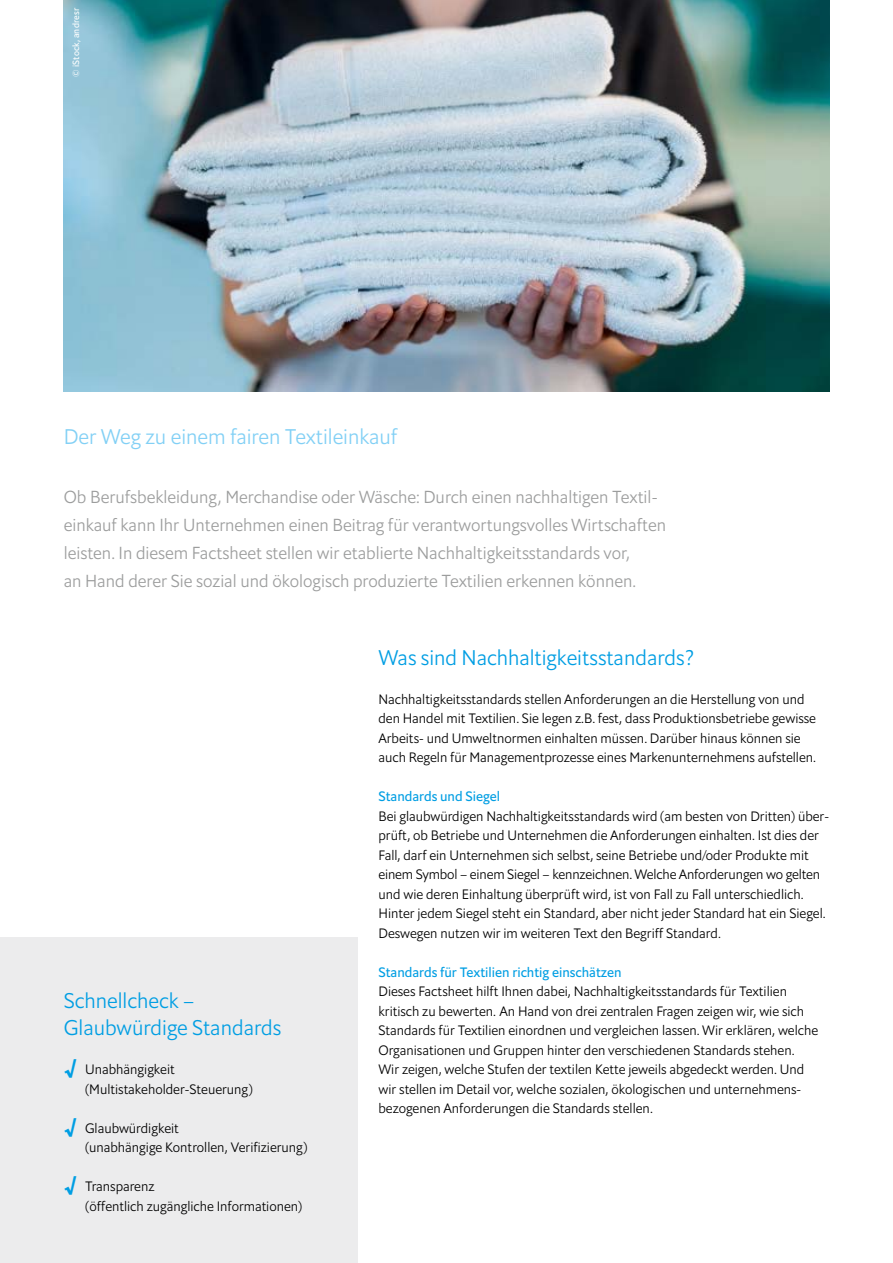
<style>
.page{position:relative;width:893px;height:1263px;background:#fff}
.page>*{position:absolute;margin:0;border:0;box-sizing:border-box;transform-origin:0 0}
.t1{font:300 21px/27px "Halifax";color:#009ee3}
.t2{font:300 21px "Halifax";color:#82d0f5}
.t3{font:300 17.25px/27.8px "Halifax";color:#9c9d9d}
.t4{font:300 13.5px/19.5px "Halifax";color:#000}
.t5{font:13.5px "Halifax";color:#009ee3}
.t6{font:9px "Halifax";letter-spacing:.01em;color:#fff}
.s1{font-weight:900;font-size:21px;color:#009ee3}
</style>
<div class="page">
<div style="left:0;top:938px;width:357px;height:325px;background:#ececed"></div>
<img style="left:64px;top:0;width:765px;height:391px">
<p class="t6" style="left:70px;top:77px;width:70px;rotate:-90deg">© iStock, andresr</p>
<h1 class="t2" style="left:64px;top:423px;width:335px">Der Weg zu einem fairen Textileinkauf</h1>
<p class="t3" style="left:64px;top:483px;width:604px">Ob Berufsbekleidung, Merchandise oder Wäsche: Durch einen nachhaltigen Textil&shy;einkauf kann Ihr Unternehmen einen Beitrag für verantwortungsvolles Wirtschaften leisten. In diesem Factsheet stellen wir etablierte Nachhaltigkeitsstandards vor,<br>an Hand derer Sie sozial und ökologisch produzierte Textilien erkennen können.</p>
<h1 class="t1" style="left:64px;top:987px;width:219px">Schnellcheck –<br>Glaubwürdige Standards</h1>
<p class="t4" style="left:85px;top:1060px;width:169px;text-indent:-21px"><span class="s1">√</span> Unabhängigkeit (Multistakeholder-Steuerung)</p>
<p class="t4" style="left:85px;top:1118px;width:224px;text-indent:-21px"><span class="s1">√</span> Glaubwürdigkeit<br>(unabhängige Kontrollen, Verifizierung)</p>
<p class="t4" style="left:85px;top:1177px;width:219px;text-indent:-21px"><span class="s1">√</span> Transparenz<br>(öffentlich zugängliche Informationen)</p>
<h1 class="t1" style="left:378px;top:644px;width:317px">Was sind Nachhaltigkeitsstandards?</h1>
<p class="t4" style="left:378px;top:689px;width:439px">Nachhaltigkeitsstandards stellen Anforderungen an die Herstellung von und den Handel mit Textilien. Sie legen z.B. fest, dass Produktionsbetriebe gewisse Arbeits- und Umweltnormen einhalten müssen. Darüber hinaus können sie auch Regeln für Managementprozesse eines Markenunternehmens aufstellen.</p>
<p class="t5" style="left:378px;top:788px;width:123px">Standards und Siegel</p>
<p class="t4" style="left:378px;top:806px;width:452px">Bei glaubwürdigen Nachhaltigkeitsstandards wird (am besten von Dritten) über&shy;prüft, ob Betriebe und Unternehmen die Anforderungen einhalten. Ist dies der Fall, darf ein Unternehmen sich selbst, seine Betriebe und/oder Produkte mit einem Symbol – einem Siegel – kennzeichnen. Welche Anforderungen wo gelten und wie deren Einhaltung überprüft wird, ist von Fall zu Fall unterschiedlich.<br>Hinter jedem Siegel steht ein Standard, aber nicht jeder Standard hat ein Siegel.<br>Deswegen nutzen wir im weiteren Text den Begriff Standard.</p>
<p class="t5" style="left:378px;top:963px;width:245px">Standards für Textilien richtig einschätzen</p>
<p class="t4" style="left:378px;top:981px;width:441px">Dieses Factsheet hilft Ihnen dabei, Nachhaltigkeitsstandards für Textilien kritisch zu bewerten. An Hand von drei zentralen Fragen zeigen wir, wie sich Standards für Textilien einordnen und vergleichen lassen. Wir erklären, welche Organisationen und Gruppen hinter den verschiedenen Standards stehen.<br>Wir zeigen, welche Stufen der textilen Kette jeweils abgedeckt werden. Und wir stellen im Detail vor, welche sozialen, ökologischen und unternehmens&shy;bezogenen Anforderungen die Standards stellen.</p>
</div>
